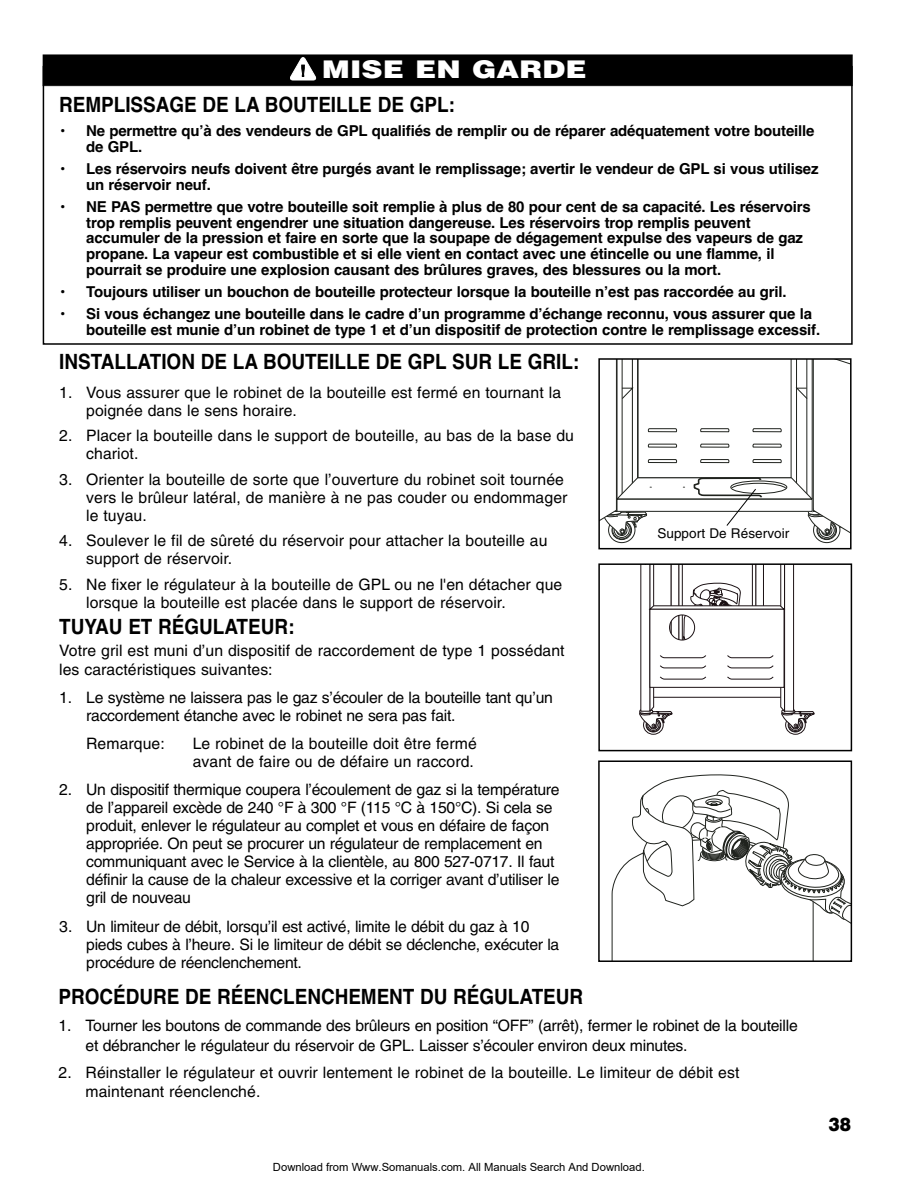
<style>
.page{position:relative;width:918px;height:1188px;background:#fff}
.page>*{position:absolute;margin:0;border:0;box-sizing:border-box;transform-origin:0 0}
.t1{font:900 24.3px "Helvetica";letter-spacing:.005em;color:#fff;scale:1.2 1}
.t2{font:700 21px "Helvetica";color:#000;scale:.9 1}
.t3{font:900 18.75px "Helvetica";color:#000;scale:.9 1}
.t4{font:15.75px/18px "Helvetica";letter-spacing:-.015em;color:#000}
.t5{font:15.75px/18px "Helvetica";letter-spacing:.005em;color:#000}
.t6{font:700 15px/15.8px "Helvetica";letter-spacing:-.01em;color:#000}
.t7{font:13.5px "Helvetica";letter-spacing:.005em;color:#000}
.t8{font:11.25px "Arial";color:#000}
</style>
<div class="page">
<div style="left:44px;top:55px;width:808px;height:30px;background:#000"></div>
<div style="left:43px;top:54px;width:810px;height:32px;border:1px solid #000"></div>
<svg style="left:290px;top:57px;width:27px;height:24px"></svg>
<svg style="left:643px;top:715px;width:20px;height:19px"></svg>
<div style="left:643px;top:715px;width:21px;height:20px;border:1px solid #1b1114;border-radius:50%"></div>
<div style="left:646px;top:718px;width:14px;height:14px;border:1px solid #1b1114;border-radius:50%"></div>
<div style="left:648px;top:720px;width:11px;height:11px;background:#5c5557;border-radius:50%"></div>
<div style="left:647px;top:719px;width:12px;height:12px;border:1px solid #1b1114;border-radius:50%"></div>
<svg style="left:785px;top:715px;width:20px;height:19px"></svg>
<div style="left:785px;top:715px;width:21px;height:20px;border:1px solid #1b1114;border-radius:50%"></div>
<div style="left:788px;top:718px;width:14px;height:14px;border:1px solid #1b1114;border-radius:50%"></div>
<div style="left:790px;top:719px;width:11px;height:12px;border:1px solid #1b1114;border-radius:50%"></div>
<svg style="left:639px;top:566px;width:176px;height:163px"></svg>
<div style="left:598px;top:563px;width:254px;height:188px;border:2px solid #000"></div>
<svg style="left:612px;top:774px;width:237px;height:185px"></svg>
<div style="left:598px;top:760px;width:254px;height:202px;border:2px solid #000"></div>
<div style="left:598px;top:358px;width:254px;height:191px;border:2px solid #000"></div>
<svg style="left:600px;top:360px;width:250px;height:184px"></svg>
<h1 class="t1" style="left:322px;top:61px;width:222px">MISE EN GARDE</h1>
<h2 class="t2" style="left:59px;top:97px;width:441px">REMPLISSAGE DE LA BOUTEILLE DE GPL:</h2>
<p class="t6" style="left:86px;top:124px;width:730px;text-indent:-27px">• Ne permettre qu’à des vendeurs de GPL qualifiés de remplir ou de réparer adéquatement votre bouteille de GPL.</p>
<p class="t6" style="left:86px;top:162px;width:734px;text-indent:-27px">• Les réservoirs neufs doivent être purgés avant le remplissage; avertir le vendeur de GPL si vous utilisez un réservoir neuf.</p>
<p class="t6" style="left:86px;top:200px;width:726px;text-indent:-27px">• NE PAS permettre que votre bouteille soit remplie à plus de 80 pour cent de sa capacité. Les réservoirs trop remplis peuvent engendrer une situation dangereuse. Les réservoirs trop remplis peuvent accumuler de la pression et faire en sorte que la soupape de dégagement expulse des vapeurs de gaz propane. La vapeur est combustible et si elle vient en contact avec une étincelle ou une flamme, il pourrait se produire une explosion causant des brûlures graves, des blessures ou la mort.</p>
<p class="t6" style="left:59px;top:285px;width:729px">• Toujours utiliser un bouchon de bouteille protecteur lorsque la bouteille n’est pas raccordée au gril.</p>
<p class="t6" style="left:86px;top:308px;width:736px;text-indent:-27px">• Si vous échangez une bouteille dans le cadre d’un programme d’échange reconnu, vous assurer que la bouteille est munie d’un robinet de type 1 et d’un dispositif de protection contre le remplissage excessif.</p>
<h2 class="t2" style="left:59px;top:354px;width:579px">INSTALLATION DE LA BOUTEILLE DE GPL SUR LE GRIL:</h2>
<p class="t5" style="left:86px;top:385px;width:476px;text-indent:-27px">1. Vous assurer que le robinet de la bouteille est fermé en tournant la poignée dans le sens horaire.</p>
<p class="t5" style="left:86px;top:428px;width:489px;text-indent:-27px">2. Placer la bouteille dans le support de bouteille, au bas de la base du chariot.</p>
<p class="t5" style="left:86px;top:472px;width:483px;text-indent:-27px">3. Orienter la bouteille de sorte que l’ouverture du robinet soit tournée vers le brûleur latéral, de manière à ne pas couder ou endommager le tuyau.</p>
<p class="t5" style="left:86px;top:533px;width:463px;text-indent:-27px">4. Soulever le fil de sûreté du réservoir pour attacher la bouteille au support de réservoir.</p>
<p class="t5" style="left:86px;top:577px;width:478px;text-indent:-27px">5. Ne fixer le régulateur à la bouteille de GPL ou ne l'en détacher que lorsque la bouteille est placée dans le support de réservoir.</p>
<h2 class="t2" style="left:59px;top:619px;width:263px">TUYAU ET RÉGULATEUR:</h2>
<p class="t5" style="left:59px;top:642px;width:507px;line-height:18.9px">Votre gril est muni d’un dispositif de raccordement de type 1 possédant les caractéristiques suivantes:</p>
<p class="t4" style="left:86px;top:690px;width:468px;text-indent:-27px">1. Le système ne laissera pas le gaz s’écouler de la bouteille tant qu’un raccordement étanche avec le robinet ne sera pas fait.</p>
<p class="t5" style="left:86px;top:736px;width:80px">Remarque:</p>
<p class="t5" style="left:193px;top:736px;width:286px">Le robinet de la bouteille doit être fermé avant de faire ou de défaire un raccord.</p>
<p class="t4" style="left:86px;top:782px;width:475px;text-indent:-27px">2. Un dispositif thermique coupera l’écoulement de gaz si la température de l’appareil excède de 240 °F à 300 °F (115 °C à 150°C). Si cela se produit, enlever le régulateur au complet et vous en défaire de façon appropriée. On peut se procurer un régulateur de remplacement en communiquant avec le Service à la clientèle, au 800 527-0717. Il faut définir la cause de la chaleur excessive et la corriger avant d’utiliser le gril de nouveau</p>
<p class="t4" style="left:86px;top:919px;width:475px;text-indent:-27px">3. Un limiteur de débit, lorsqu’il est activé, limite le débit du gaz à 10 pieds cubes à l’heure. Si le limiteur de débit se déclenche, exécuter la procédure de réenclenchement.</p>
<p class="t7" style="left:657px;top:528px;width:133px">Support De Réservoir</p>
<h2 class="t2" style="left:59px;top:989px;width:584px">PROCÉDURE DE RÉENCLENCHEMENT DU RÉGULATEUR</h2>
<p class="t4" style="left:86px;top:1018px;width:714px;line-height:19.5px;text-indent:-27px">1. Tourner les boutons de commande des brûleurs en position “OFF” (arrêt), fermer le robinet de la bouteille et débrancher le régulateur du réservoir de GPL. Laisser s’écouler environ deux minutes.</p>
<p class="t5" style="left:86px;top:1064px;width:655px;line-height:19.5px;text-indent:-27px">2. Réinstaller le régulateur et ouvrir lentement le robinet de la bouteille. Le limiteur de débit est maintenant réenclenché.</p>
<p class="t3" style="left:829px;top:1117px;width:27px">38</p>
<p class="t8" style="left:273px;top:1160px;width:373px">Download from Www.Somanuals.com. All Manuals Search And Download.</p>
</div>
